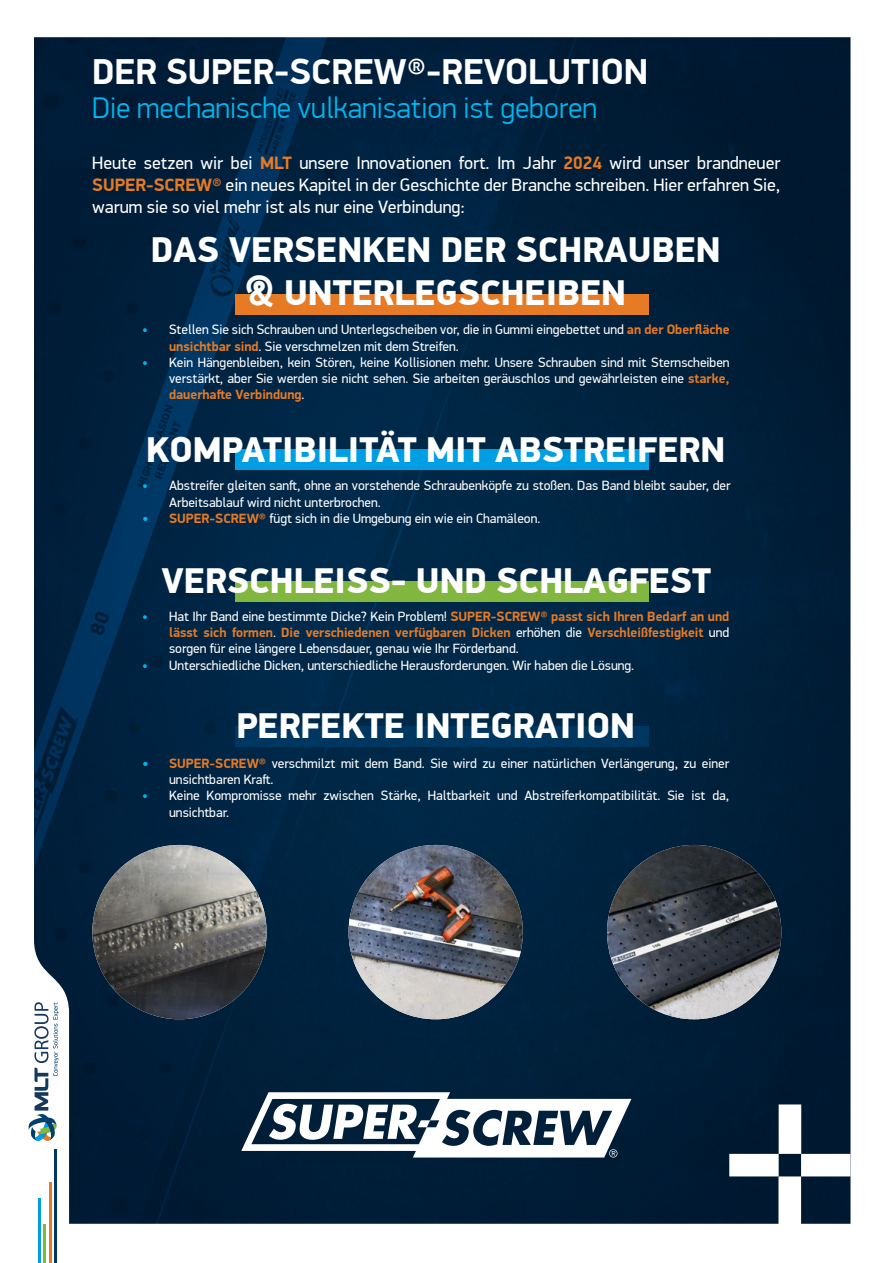
<style>
.page{position:relative;width:893px;height:1263px;background:#fff}
.page>*{position:absolute;margin:0;border:0;box-sizing:border-box;transform-origin:0 0}
.t1{font:700 36.15px "PF Din Display Pro";color:#fff}
.t2{font:900 36px/43.2px "PF Din Display Pro";color:#fff;text-align:center}
.t3{font:300 30px "PF Din Display Pro";color:#00b6ed}
.t4{font:18px/21.6px "PF Din Display Pro";color:#fff;text-align:justify}
.t5{font:13.5px/16.2px "PF Din Display Pro";color:#fff}
.s1{font-weight:700;color:#e77a24}
.s2{font-size:14.25px;color:#00b6ed}
.s3{font-weight:700;font-size:14.25px;color:#00b6ed}
</style>
<div class="page">
<hr style="left:38px;top:1198px;width:2px;height:65px;background:#009fe3">
<hr style="left:54px;top:1149px;width:3px;height:114px;background:#003761">
<hr style="left:49px;top:1182px;width:2px;height:81px;background:#e77a24">
<hr style="left:43px;top:1224px;width:3px;height:39px;background:#81b73e">
<svg style="left:29px;top:1120px;width:5px;height:19px"></svg>
<img style="left:34px;top:37px;width:816px;height:1187px">
<div style="left:235px;top:449px;width:413px;height:21px;background:#009fe3"></div>
<div style="left:235px;top:581px;width:413px;height:21px;background:#81b73e"></div>
<div style="left:235px;top:294px;width:413px;height:21px;background:#e77a24"></div>
<div style="left:235px;top:726px;width:413px;height:21px;background:#003761"></div>
<img style="left:92px;top:845px;width:175px;height:174px;border-radius:87px">
<img style="left:607px;top:845px;width:174px;height:174px;border-radius:87px">
<img style="left:349px;top:845px;width:174px;height:174px;border-radius:87px">
<svg style="left:729px;top:1104px;width:121px;height:120px"></svg>
<svg style="left:241px;top:1092px;width:390px;height:65px"></svg>
<h1 class="t1" style="left:92px;top:50px;width:558px">DER SUPER-SCREW®-REVOLUTION</h1>
<h3 class="t3" style="left:92px;top:91px;width:506px">Die mechanische vulkanisation ist geboren</h3>
<h3 class="t4" style="left:92px;top:153px;width:689px">Heute setzen wir bei <span class="s1">MLT</span> unsere Innovationen fort. Im Jahr <span class="s1">2024</span> wird unser brandneuer <span class="s1">SUPER-SCREW®</span> ein neues Kapitel in der Geschichte der Branche schreiben. Hier erfahren Sie, warum sie so viel mehr ist als nur eine Verbindung:</h3>
<h2 class="t2" style="left:151px;top:229px;width:571px">DAS VERSENKEN DER SCHRAUBEN &amp; UNTERLEGSCHEIBEN</h2>
<p class="t5" style="left:169px;top:322px;width:562px;text-indent:-27px"><span class="s2">•</span> Stellen Sie sich Schrauben und Unterlegscheiben vor, die in Gummi eingebettet und <span class="s1">an der Oberfläche unsichtbar sind</span>. Sie verschmelzen mit dem Streifen.</p>
<p class="t5" style="left:169px;top:354px;width:562px;text-align:justify;text-indent:-27px"><span class="s2">•</span> Kein Hängenbleiben, kein Stören, keine Kollisionen mehr. Unsere Schrauben sind mit Sternscheiben verstärkt, aber Sie werden sie nicht sehen. Sie arbeiten geräuschlos und gewährleisten eine <span class="s1">starke, dauerhafte Verbindung</span>.</p>
<h2 class="t2" style="left:146px;top:429px;width:580px">KOMPATIBILITÄT MIT ABSTREIFERN</h2>
<p class="t5" style="left:169px;top:478px;width:563px;text-indent:-27px"><span class="s2">•</span> Abstreifer gleiten sanft, ohne an vorstehende Schraubenköpfe zu stoßen. Das Band bleibt sauber, der<br>Arbeitsablauf wird nicht unterbrochen.</p>
<p class="t5" style="left:142px;top:510px;width:400px"><span class="s3">•</span> <span class="s1">SUPER-SCREW®</span> fügt sich in die Umgebung ein wie ein Chamäleon.</p>
<h2 class="t2" style="left:162px;top:560px;width:551px">VERSCHLEISS- UND SCHLAGFEST</h2>
<p class="t5" style="left:169px;top:608px;width:562px;text-align:justify;text-indent:-27px"><span class="s2">•</span> Hat Ihr Band eine bestimmte Dicke? Kein Problem! <span class="s1">SUPER-SCREW® passt sich Ihren Bedarf an und lässt sich formen</span>. <span class="s1">Die verschiedenen verfügbaren Dicken</span> erhöhen die <span class="s1">Verschleißfestigkeit</span> und sorgen für eine längere Lebensdauer, genau wie Ihr Förderband.</p>
<p class="t5" style="left:142px;top:657px;width:494px"><span class="s2">•</span> Unterschiedliche Dicken, unterschiedliche Herausforderungen. Wir haben die Lösung.</p>
<h2 class="t2" style="left:236px;top:705px;width:400px">PERFEKTE INTEGRATION</h2>
<p class="t5" style="left:169px;top:755px;width:562px;text-indent:-27px"><span class="s3">•</span> <span class="s1">SUPER-SCREW®</span> verschmilzt mit dem Band. Sie wird zu einer natürlichen Verlängerung, zu einer unsichtbaren Kraft.</p>
<p class="t5" style="left:169px;top:788px;width:562px;text-indent:-27px"><span class="s2">•</span> Keine Kompromisse mehr zwischen Stärke, Haltbarkeit und Abstreiferkompatibilität. Sie ist da, unsichtbar.</p>
</div>
